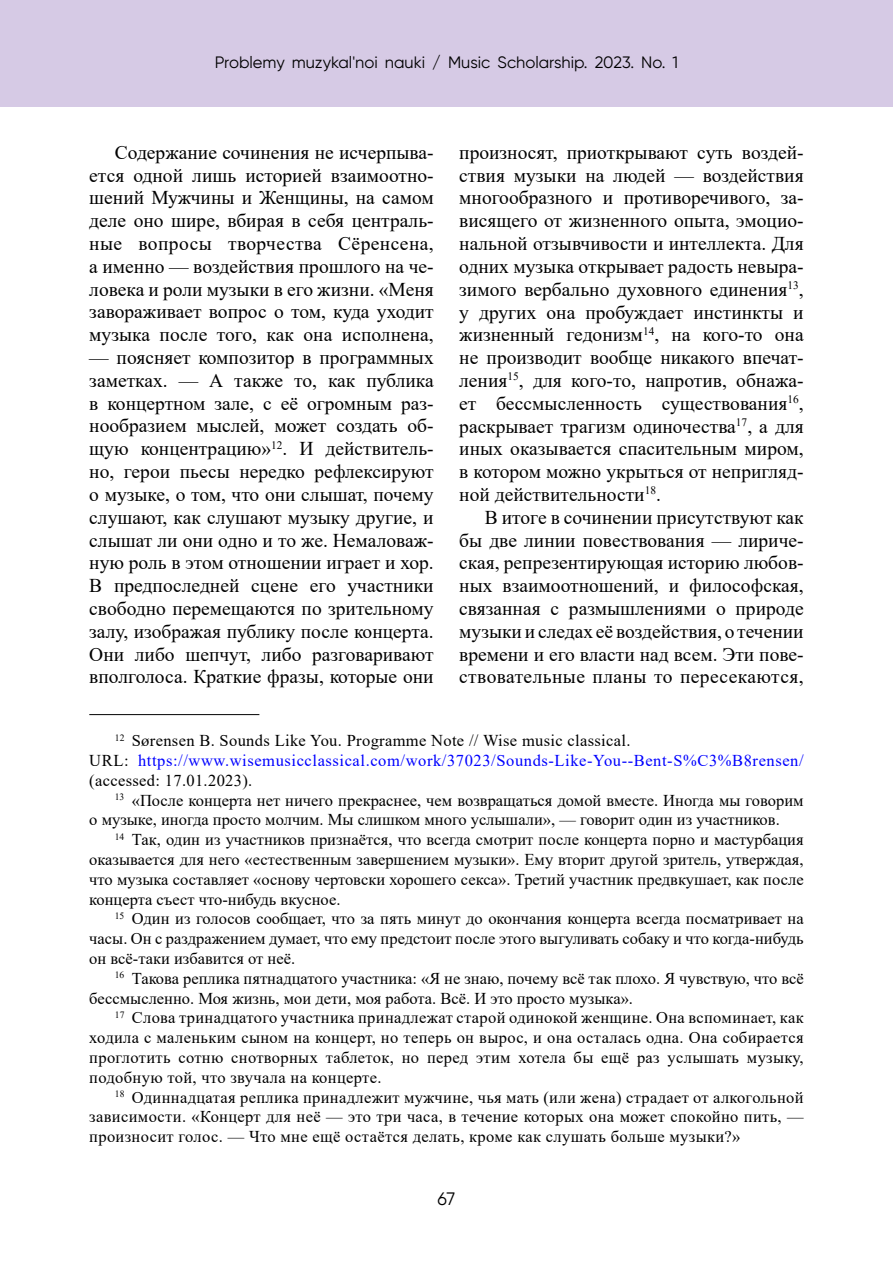
<style>
.page{position:relative;width:893px;height:1263px;background:#fff}
.page>*{position:absolute;margin:0;border:0;box-sizing:border-box;transform-origin:0 0}
.t1{font:19.5px/22.8px "Times New Roman";color:#000;text-align:justify}
.t2{font:18px "Gilroy";color:#000}
.t3{font:16.5px/19.8px "Times New Roman";color:#000;text-align:justify}
.t4{font:16.5px/19.8px "Times New Roman";letter-spacing:.02em;color:#000}
.t5{font:16.5px "Gilroy";color:#000}
.s1{color:#00f}
</style>
<div class="page">
<div style="left:0;top:0;width:893px;height:107px;background:#d6cae5"></div>
<hr style="left:89px;top:714px;width:170px;height:1px;background:#000">
<p class="t5" style="left:215px;top:53px;width:465px">Problemy muzykal'noi nauki / Music Scholarship. 2023. No. 1</p>
<p class="t1" style="left:89px;top:140px;width:346px;text-indent:26px">Содержание сочинения не исчерпыва&shy;ется одной лишь историей взаимоотно&shy;шений Мужчины и Женщины, на самом деле оно шире, вбирая в себя централь&shy;ные вопросы творчества Сёренсена, а именно — воздействия прошлого на че&shy;ловека и роли музыки в его жизни. «Меня завораживает вопрос о том, куда уходит музыка после того, как она исполнена,</p>
<p class="t1" style="left:89px;top:345px;width:346px">— поясняет композитор в программных заметках. — А также то, как публика в концертном зале, с её огромным раз&shy;нообразием мыслей, может создать об&shy;щую концентрацию»<sup>12</sup>. И действитель&shy;но, герои пьесы нередко рефлексируют о музыке, о том, что они слышат, почему слушают, как слушают музыку другие, и слышат ли они одно и то же. Немаловаж&shy;ную роль в этом отношении играет и хор.<br>В предпоследней сцене его участники свободно перемещаются по зрительному залу, изображая публику после концерта.<br>Они либо шепчут, либо разговаривают вполголоса. Краткие фразы, которые они</p>
<p class="t1" style="left:459px;top:140px;width:346px">произносят, приоткрывают суть воздей&shy;ствия музыки на людей — воздействия многообразного и противоречивого, за&shy;висящего от жизненного опыта, эмоцио&shy;нальной отзывчивости и интеллекта. Для одних музыка открывает радость невыра&shy;зимого вербально духовного единения<sup>13</sup>, у других она пробуждает инстинкты и жизненный гедонизм<sup>14</sup>, на кого-то она не производит вообще никакого впечат&shy;ления<sup>15</sup>, для кого-то, напротив, обнажа&shy;ет бессмысленность существования<sup>16</sup>, раскрывает трагизм одиночества<sup>17</sup>, а для иных оказывается спасительным миром, в котором можно укрыться от непригляд&shy;ной действительности<sup>18</sup>.</p>
<p class="t1" style="left:459px;top:505px;width:346px;text-indent:26px">В итоге в сочинении присутствуют как бы две линии повествования — лириче&shy;ская, репрезентирующая историю любов&shy;ных взаимоотношений, и философская, связанная с размышлениями о природе музыки и следах её воздействия, о течении времени и его власти над всем. Эти пове&shy;ствовательные планы то пересекаются,</p>
<p class="t4" style="left:89px;top:730px;width:716px;text-indent:26px"><sup>12</sup> Sørensen B. Sounds Like You. Programme Note // Wise music classical.<br>URL: <span class="s1">https://www.wisemusicclassical.com/work/37023/Sounds-Like-You--Bent-S%C3%B8rensen/ </span>(accessed: 17.01.2023).</p>
<p class="t3" style="left:89px;top:790px;width:716px;text-indent:26px"><sup>13</sup> «После концерта нет ничего прекраснее, чем возвращаться домой вместе. Иногда мы говорим о музыке, иногда просто молчим. Мы слишком много услышали», — говорит один из участников.</p>
<p class="t3" style="left:89px;top:829px;width:716px;text-indent:26px"><sup>14</sup> Так, один из участников признаётся, что всегда смотрит после концерта порно и мастурбация оказывается для него «естественным завершением музыки». Ему вторит другой зритель, утверждая, что музыка составляет «основу чертовски хорошего секса». Третий участник предвкушает, как после концерта съест что-нибудь вкусное.</p>
<p class="t3" style="left:89px;top:908px;width:716px;text-indent:26px"><sup>15</sup> Один из голосов сообщает, что за пять минут до окончания концерта всегда посматривает на часы. Он с раздражением думает, что ему предстоит после этого выгуливать собаку и что когда-нибудь он всё-таки избавится от неё.</p>
<p class="t3" style="left:89px;top:968px;width:716px;text-indent:26px"><sup>16</sup> Такова реплика пятнадцатого участника: «Я не знаю, почему всё так плохо. Я чувствую, что всё бессмысленно. Моя жизнь, мои дети, моя работа. Всё. И это просто музыка».</p>
<p class="t3" style="left:89px;top:1007px;width:716px;text-indent:26px"><sup>17</sup> Слова тринадцатого участника принадлежат старой одинокой женщине. Она вспоминает, как ходила с маленьким сыном на концерт, но теперь он вырос, и она осталась одна. Она собирается проглотить сотню снотворных таблеток, но перед этим хотела бы ещё раз услышать музыку, подобную той, что звучала на концерте.</p>
<p class="t3" style="left:89px;top:1087px;width:716px;text-indent:26px"><sup>18</sup> Одиннадцатая реплика принадлежит мужчине, чья мать (или жена) страдает от алкогольной зависимости. «Концерт для неё — это три часа, в течение которых она может спокойно пить, — произносит голос. — Что мне ещё остаётся делать, кроме как слушать больше музыки?»</p>
<p class="t2" style="left:438px;top:1188px;width:19px">67</p>
</div>
